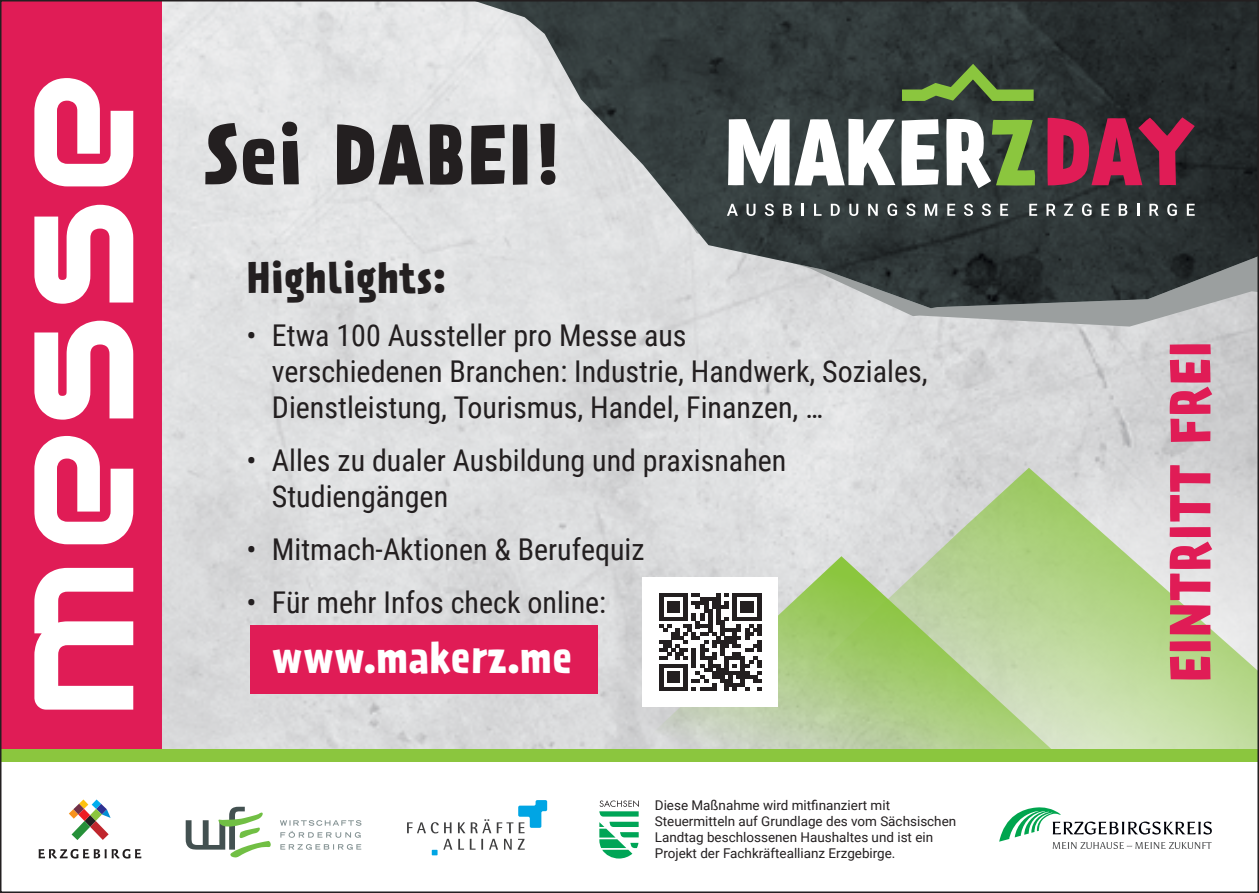
<style>
.page{position:relative;width:1259px;height:893px;background:#fff}
.page>*{position:absolute;margin:0;border:0;box-sizing:border-box;transform-origin:0 0}
.t1{font:187.2px "Audiowide";letter-spacing:.02em;color:#fff}
.t2{font:700 75px "Prater Sans";letter-spacing:.02em;color:#231f20}
.t3{font:700 51px "Prater Sans";letter-spacing:.02em;color:#e01c56}
.t4{font:700 39px "Prater Sans";letter-spacing:.01em;color:#fff}
.t5{font:700 39px "Prater Sans";color:#231f20}
.t6{font:30px/36px "Roboto Condensed";color:#231f20}
.t7{font:13.5px/16.2px "Roboto";color:#231f20}
</style>
<div class="page">
<img style="left:162px;top:3px;width:1094px;height:747px">
<svg style="left:877px;top:448px;width:379px;height:20px;background:#d3d4d5"></svg>
<div style="left:0;top:0;width:162px;height:759px;background:#e01c56"></div>
<svg style="left:543px;top:308px;width:713px;height:19px;background:#c9cbcc"></svg>
<img style="left:472px;top:3px;width:784px;height:305px">
<svg style="left:1047px;top:117px;width:147px;height:68px;background:#922345"></svg>
<svg style="left:902px;top:64px;width:131px;height:37px;background:#4e6838"></svg>
<svg style="left:728px;top:119px;width:167px;height:66px"></svg>
<svg style="left:901px;top:119px;width:38px;height:66px"></svg>
<svg style="left:946px;top:119px;width:89px;height:69px"></svg>
<svg style="left:727px;top:204px;width:11px;height:12px"></svg>
<svg style="left:746px;top:204px;width:9px;height:12px"></svg>
<svg style="left:765px;top:204px;width:9px;height:12px"></svg>
<svg style="left:783px;top:204px;width:9px;height:12px"></svg>
<svg style="left:801px;top:204px;width:3px;height:12px"></svg>
<svg style="left:814px;top:204px;width:7px;height:12px"></svg>
<svg style="left:831px;top:204px;width:9px;height:12px"></svg>
<svg style="left:849px;top:204px;width:9px;height:12px"></svg>
<svg style="left:868px;top:204px;width:9px;height:12px"></svg>
<svg style="left:887px;top:204px;width:10px;height:12px"></svg>
<svg style="left:906px;top:204px;width:9px;height:12px"></svg>
<svg style="left:925px;top:204px;width:12px;height:12px"></svg>
<svg style="left:947px;top:204px;width:8px;height:12px"></svg>
<svg style="left:964px;top:204px;width:9px;height:12px"></svg>
<svg style="left:981px;top:204px;width:9px;height:12px"></svg>
<svg style="left:1000px;top:204px;width:8px;height:12px"></svg>
<svg style="left:1029px;top:204px;width:8px;height:12px"></svg>
<svg style="left:1046px;top:204px;width:9px;height:12px"></svg>
<svg style="left:1064px;top:204px;width:9px;height:12px"></svg>
<svg style="left:1082px;top:204px;width:9px;height:12px"></svg>
<svg style="left:1101px;top:204px;width:8px;height:12px"></svg>
<svg style="left:1118px;top:204px;width:9px;height:12px"></svg>
<svg style="left:1137px;top:204px;width:2px;height:12px"></svg>
<svg style="left:1149px;top:204px;width:9px;height:12px"></svg>
<svg style="left:1167px;top:204px;width:10px;height:12px"></svg>
<svg style="left:1186px;top:204px;width:8px;height:12px"></svg>
<svg style="left:566px;top:556px;width:130px;height:194px;background:#d5d5d5"></svg>
<svg style="left:696px;top:468px;width:560px;height:282px;background:#c3d6ab"></svg>
<div style="left:0;top:750px;width:1259px;height:12px;background:#8bc63e"></div>
<div style="left:642px;top:578px;width:135px;height:129px;background:#fff"></div>
<svg style="left:659px;top:593px;width:102px;height:98px"></svg>
<div style="left:250px;top:626px;width:347px;height:68px;background:#e01c56"></div>
<svg style="left:999px;top:807px;width:212px;height:42px"></svg>
<svg style="left:69px;top:799px;width:42px;height:41px"></svg>
<svg style="left:39px;top:849px;width:102px;height:9px"></svg>
<svg style="left:186px;top:807px;width:85px;height:51px"></svg>
<svg style="left:280px;top:844px;width:81px;height:6px"></svg>
<svg style="left:280px;top:820px;width:81px;height:18px"></svg>
<svg style="left:599px;top:800px;width:40px;height:58px"></svg>
<svg style="left:443px;top:839px;width:82px;height:11px"></svg>
<svg style="left:407px;top:800px;width:140px;height:33px"></svg>
<svg style="left:432px;top:850px;width:5px;height:5px"></svg>
<h1 class="t1" style="left:-52px;top:721px;width:649px;rotate:-90deg">messe</h1>
<h2 class="t2" style="left:203px;top:106px;width:356px">Sei DABEI!</h2>
<h3 class="t5" style="left:246px;top:253px;width:201px">Highlights:</h3>
<p class="t6" style="left:272px;top:317px;width:657px;text-indent:-26px">• Etwa 100 Aussteller pro Messe aus<br>verschiedenen Branchen: Industrie, Handwerk, Soziales,<br>Dienstleistung, Tourismus, Handel, Finanzen, …</p>
<p class="t6" style="left:272px;top:442px;width:516px;text-indent:-26px">• Alles zu dualer Ausbildung und praxisnahen<br>Studiengängen</p>
<p class="t6" style="left:246px;top:531px;width:400px">• Mitmach-Aktionen &amp; Berufequiz</p>
<p class="t6" style="left:246px;top:584px;width:361px">• Für mehr Infos check online:</p>
<h3 class="t4" style="left:272px;top:633px;width:301px">www.makerz.me</h3>
<p class="t7" style="left:655px;top:796px;width:303px">Diese Maßnahme wird mitfinanziert mit Steuermitteln auf Grundlage des vom Sächsischen Landtag beschlossenen Haushaltes und ist ein Projekt der Fachkräfteallianz Erzgebirge.</p>
<h3 class="t3" style="left:1157px;top:682px;width:342px;rotate:-90deg">EINTRITT FREI</h3>
</div>
